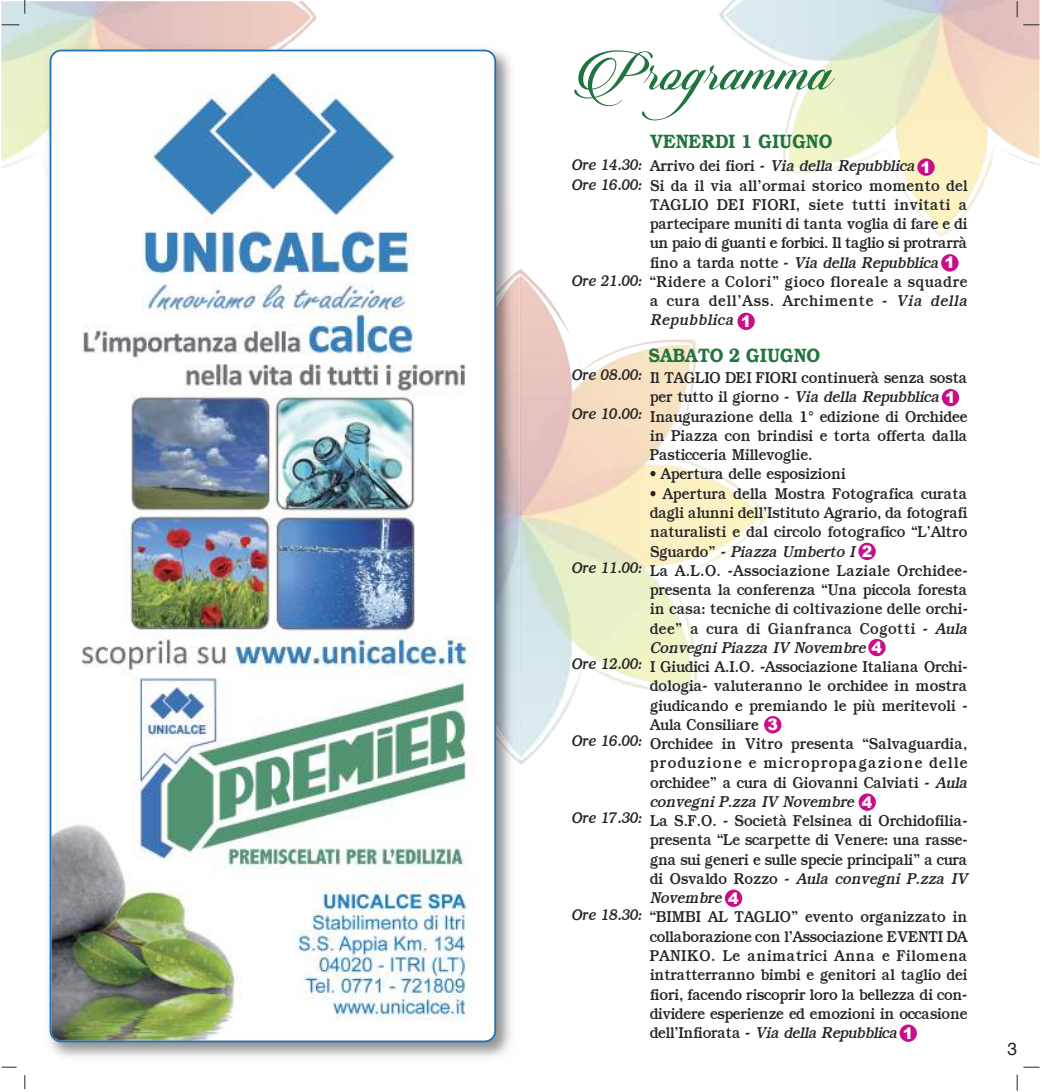
<style>
.page{position:relative;width:1042px;height:1092px;background:#fff}
.page>*{position:absolute;margin:0;border:0;box-sizing:border-box;transform-origin:0 0}
.t1{font:62.3px "Candlescript Demo Version";color:#21733f;scale:1.06 1}
.t2{font:600 19.25px "Bookman SSK";color:#21733f;scale:.89 1}
.t3{font:17.5px "Helvetica";color:#272627}
.t4{font:15.75px/19.2px "Bookman SSK";color:#272627;scale:.92 1}
.t5{font:15.75px/19.2px "Bookman SSK";letter-spacing:.02em;color:#272627;scale:.92 1}
.t6{font:italic 15.75px/19.2px "Bookman SSK";color:#272627;scale:.89 1}
.t7{font:900 15.75px "Arial";color:#fff}
.s1{font-style:italic}
.s2{font-family:"Arial";font-weight:900;color:#fff}
</style>
<div class="page">
<img style="left:783px;top:0;width:256px;height:231px">
<img style="left:719px;top:0;width:90px;height:70px">
<svg style="left:1016px;top:1px;width:1px;height:16px"></svg>
<svg style="left:1023px;top:24px;width:16px;height:1px"></svg>
<svg style="left:1023px;top:1066px;width:16px;height:1px"></svg>
<svg style="left:1016px;top:1074px;width:1px;height:16px"></svg>
<img style="left:521px;top:269px;width:247px;height:495px">
<svg style="left:519px;top:758px;width:3px;height:7px"></svg>
<svg style="left:519px;top:269px;width:3px;height:5px"></svg>
<img style="left:310px;top:9px;width:7px;height:16px">
<img style="left:1px;top:1px;width:309px;height:161px">
<svg style="left:24px;top:0;width:1px;height:14px"></svg>
<svg style="left:2px;top:24px;width:17px;height:1px"></svg>
<svg style="left:2px;top:1066px;width:15px;height:1px"></svg>
<svg style="left:24px;top:1075px;width:1px;height:14px"></svg>
<img style="left:48px;top:42px;width:471px;height:1015px">
<img style="left:496px;top:660px;width:23px;height:103px">
<img style="left:496px;top:270px;width:23px;height:104px">
<img style="left:282px;top:42px;width:11px;height:8px">
<img style="left:41px;top:42px;width:241px;height:192px">
<img style="left:50px;top:50px;width:446px;height:992px">
<div style="left:917px;top:158px;width:17px;height:18px;background:#ca0d89;border-radius:50%"></div>
<div style="left:941px;top:254px;width:17px;height:17px;background:#ca0d89;border-radius:50%"></div>
<div style="left:737px;top:312px;width:18px;height:18px;background:#ca0d89;border-radius:50%"></div>
<div style="left:942px;top:389px;width:17px;height:17px;background:#ca0d89;border-radius:50%"></div>
<div style="left:858px;top:542px;width:18px;height:18px;background:#ca0d89;border-radius:50%"></div>
<div style="left:868px;top:638px;width:17px;height:18px;background:#ca0d89;border-radius:50%"></div>
<div style="left:858px;top:793px;width:18px;height:17px;background:#ca0d89;border-radius:50%"></div>
<div style="left:725px;top:889px;width:17px;height:17px;background:#ca0d89;border-radius:50%"></div>
<div style="left:899px;top:1024px;width:18px;height:17px;background:#ca0d89;border-radius:50%"></div>
<div style="left:764px;top:716px;width:17px;height:17px;background:#ca0d89;border-radius:50%"></div>
<h1 class="t1" style="left:570px;top:31px;width:244px">Programma</h1>
<p class="t6" style="left:572px;top:155px;width:80px">Ore 14.30:<br>Ore 16.00:</p>
<p class="t6" style="left:572px;top:271px;width:80px">Ore 21.00:</p>
<p class="t2" style="left:649px;top:130px;width:207px">VENERDI 1 GIUGNO</p>
<p class="t5" style="left:650px;top:156px;width:350px">A r r i v o d e i f i o r i - <span class="s1">Via della Repubblica</span> <span class="s2">1<br></span>Si da il via all’ormai storico momento del TAGLIO DEI FIORI, siete tutti invitati a partecipare muniti di tanta voglia di fare e di un paio di guanti e forbici. Il taglio si protrarrà f i n o a t a r d a n o t t e - <span class="s1">Via della Repubblica</span> <span class="s2">1 </span>“Ridere a Colori” gioco floreale a squadre a cura dell’Ass. Archimente - <span class="s1">Via della Repubblica</span></p>
<p class="t7" style="left:741px;top:309px;width:12px">1</p>
<p class="t2" style="left:649px;top:344px;width:194px">SABATO 2 GIUGNO</p>
<p class="t6" style="left:572px;top:365px;width:80px">Ore 08.00:</p>
<p class="t6" style="left:572px;top:404px;width:80px">Ore 10.00:</p>
<p class="t6" style="left:572px;top:558px;width:80px">Ore 11.00:</p>
<p class="t6" style="left:572px;top:654px;width:80px">Ore 12.00:</p>
<p class="t6" style="left:572px;top:731px;width:80px">Ore 16.00:</p>
<p class="t6" style="left:572px;top:808px;width:80px">Ore 17.30:</p>
<p class="t6" style="left:572px;top:904px;width:80px">Ore 18.30:</p>
<p class="t4" style="left:650px;top:368px;width:347px">Il TAGLIO DEI FIORI continuerà senza sosta p e r t u t t o i l g i o r n o - <span class="s1">Via della Repubblica</span> <span class="s2">1<br></span>Inaugurazione della 1° edizione di Orchidee in Piazza con brindisi e torta offerta dalla Pasticceria Millevoglie.</p>
<p class="t4" style="left:650px;top:464px;width:214px">• Apertura delle esposizioni</p>
<p class="t4" style="left:650px;top:484px;width:350px">• Apertura della Mostra Fotografica curata dagli alunni dell’Istituto Agrario, da fotografi naturalisti e dal circolo fotografico “L’Altro S g u a r d o ” - <span class="s1">Piazza Umberto I</span> <span class="s2">2<br></span>La A.L.O. -Associazione Laziale Orchidee&shy;presenta la conferenza “Una piccola foresta in casa: tecniche di coltivazione delle orchi&shy;dee” a cura di Gianfranca Cogotti - <span class="s1">Aula Convegni Piazza IV Novembre</span> <span class="s2">4<br></span>I Giudici A.I.O. -Associazione Italiana Orchi&shy;dologia- valuteranno le orchidee in mostra giudicando e premiando le più meritevoli - Aula Consiliare<br>Orchidee in Vitro presenta “Salvaguardia, produzione e micropropagazione delle orchidee” a cura di Giovanni Calviati - <span class="s1">Aula convegni P.zza IV Novembre</span> <span class="s2">4<br></span>La S.F.O. - Società Felsinea di Orchidofilia&shy;presenta “Le scarpette di Venere: una rasse&shy;gna sui generi e sulle specie principali” a cura di Osvaldo Rozzo - <span class="s1">Aula convegni P.zza IV Novembre</span> <span class="s2">4<br></span>“BIMBI AL TAGLIO” evento organizzato in collaborazione con l’Associazione EVENTI DA PANIKO. Le animatrici Anna e Filomena intratterranno bimbi e genitori al taglio dei fiori, facendo riscoprir loro la bellezza di con&shy;dividere esperienze ed emozioni in occasione d e l l ’ I n f i o r a t a - <span class="s1">Via della Repubblica</span> <span class="s2">1</span></p>
<p class="t7" style="left:767px;top:713px;width:12px">3</p>
<p class="t3" style="left:1007px;top:1041px;width:11px">3</p>
</div>
